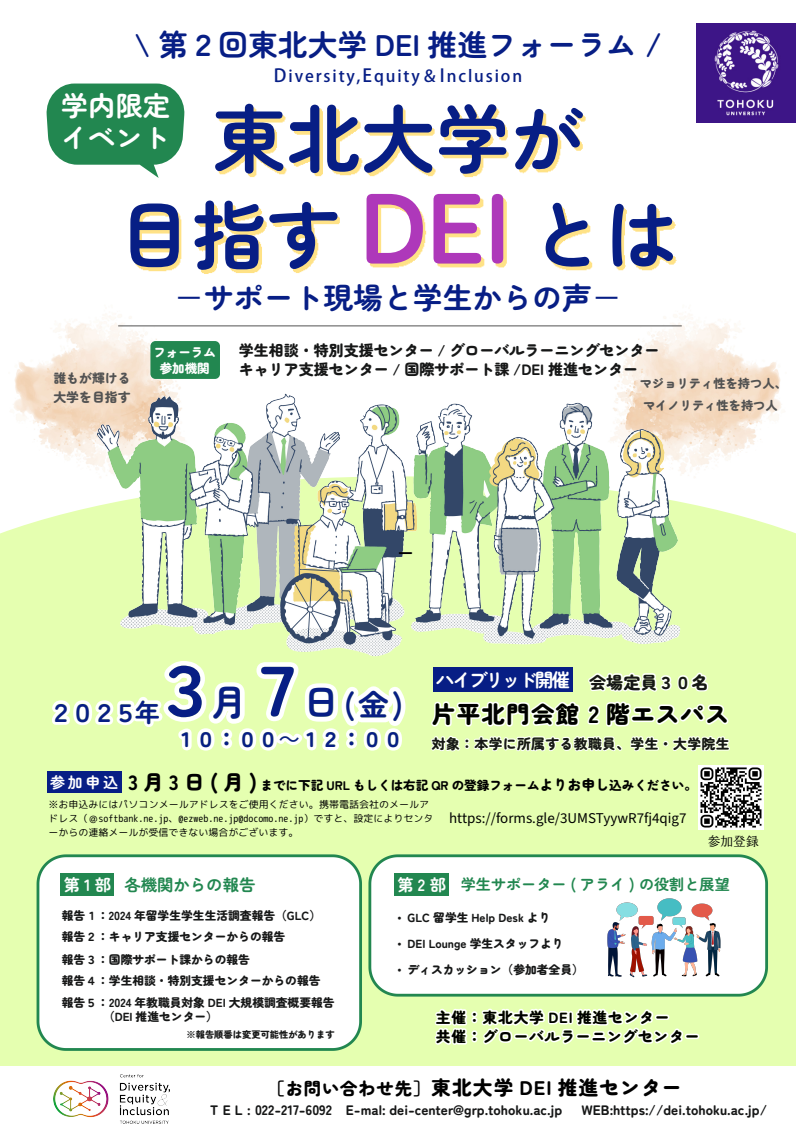
<style>
.page{position:relative;width:796px;height:1125px;background:#fff}
.page>*{position:absolute;margin:0;border:0;box-sizing:border-box;transform-origin:0 0}
.t1{font:700 74.5px/96.5px "Zen Maru Gothic";color:#071e85;text-align:center}
.t2{font:700 30px "Zen Maru Gothic";color:#071e85}
.t3{font:30px "Source Sans 3";color:#000}
.t4{font:700 29.88px "Zen Maru Gothic";color:#071e85}
.t5{font:700 27.38px/32.8px "Zen Maru Gothic";color:#fff}
.t6{font:700 25.12px "Zen Maru Gothic";letter-spacing:-.14em;color:#071e85}
.t7{font:900 23.5px "Zen Maru Gothic";letter-spacing:.055em;color:#000}
.t8{font:900 20.88px "Zen Maru Gothic";letter-spacing:-.005em;color:#071e85}
.t9{font:900 19.75px "Zen Maru Gothic";letter-spacing:.055em;color:#000}
.t10{font:700 18.75px "Zen Maru Gothic";letter-spacing:-.12em;color:#fff}
.t11{font:900 17.12px "Zen Maru Gothic";color:#161717}
.t12{font:700 16.38px "Zen Maru Gothic";color:#228750}
.t13{font:700 16.38px "Zen Maru Gothic";color:#fff}
.t14{font:500 16.25px "Koz Go Pro";letter-spacing:.115em;color:#071e85}
.t15{font:700 15.12px "Zen Maru Gothic";color:#228750}
.t16{font:900 15px/18.8px "Zen Maru Gothic";color:#161717}
.t17{font:15px "Source Sans 3";color:#000}
.t18{font:700 15px "Zen Maru Gothic";color:#fff}
.t19{font:900 14.75px/19.1px "Zen Maru Gothic";letter-spacing:.055em;color:#000}
.t20{font:900 13.75px "Zen Maru Gothic";color:#161717}
.t21{font:900 13.75px "Zen Maru Gothic";letter-spacing:.03em;color:#161717}
.t22{font:900 12.88px/19.2px "Zen Maru Gothic";color:#525252}
.t23{font:12.75px "Kinuta Marumin Yoshino Std N R";color:#000}
.t24{font:900 12.5px "Zen Maru Gothic";color:#000}
.t25{font:900 12.5px/15.6px "Zen Maru Gothic";color:#fff;text-align:center}
.t26{font:900 12.25px/21.8px "Zen Maru Gothic";color:#525252}
.t27{font:900 11.75px/14.6px "Zen Maru Gothic";color:#161717}
.t28{font:10px/14.1px "rounded mplus 2 m regular";color:#000}
.t29{font:900 9.25px "Zen Maru Gothic";color:#161717}
.s1{font-size:31px}
.s2{font-size:17.88px}
.s3{font-size:99.5px;color:#ae38ba}
.s4{font-size:75px}
.s5{font-family:"Source Han Sans JP";font-weight:400}
.s6{font-size:70.75px}
.s7{font-size:36.25px}
.s8{font-size:20.62px}
.s9{font-size:13.88px}
.s10{font-size:16.38px;color:#fff}
.s11{font-family:"Times New Roman";font-weight:400}
.s12{font-size:17.25px}
</style>
<div class="page">
<img style="left:13px;top:314px;width:202px;height:134px">
<svg style="left:0;top:512px;width:796px;height:138px;fill:#e5ffb0"></svg>
<div style="left:0;top:650px;width:796px;height:475px;background:#e5ffb0"></div>
<img style="left:581px;top:314px;width:201px;height:198px">
<img style="left:96px;top:83px;width:601px;height:191px">
<img style="left:697px;top:24px;width:99px;height:99px">
<div style="left:150px;top:341px;width:70px;height:38px;background:#228750;border-radius:5px"></div>
<svg style="left:431px;top:701px;width:297px;height:26px"></svg>
<svg style="left:46px;top:84px;width:139px;height:94px"></svg>
<svg style="left:588px;top:673px;width:120px;height:19px"></svg>
<svg style="left:431px;top:736px;width:299px;height:15px"></svg>
<img style="left:47px;top:378px;width:675px;height:279px">
<hr style="left:118px;top:325px;width:564px;height:1px;background:#525252">
<svg style="left:435px;top:1009px;width:264px;height:36px"></svg>
<div style="left:0;top:1066px;width:796px;height:59px;background:#fff"></div>
<img style="left:53px;top:1074px;width:116px;height:49px">
<div style="left:433px;top:667px;width:140px;height:25px;background:#071e85"></div>
<img style="left:699px;top:765px;width:64px;height:65px">
<svg style="left:52px;top:661px;width:353px;height:90px"></svg>
<div style="left:47px;top:771px;width:74px;height:22px;background:#071e85"></div>
<div style="left:36px;top:854px;width:326px;height:197px;background:#fff"></div>
<div style="left:61px;top:873px;width:53px;height:23px;background:#228750"></div>
<svg style="left:368px;top:854px;width:400px;height:143px"></svg>
<div style="left:395px;top:873px;width:54px;height:23px;background:#228750"></div>
<div style="left:396px;top:910px;width:182px;height:67px;background:#fff"></div>
<img style="left:597px;top:891px;width:132px;height:92px">
<h3 class="t4" style="left:134px;top:26px;width:529px">\ 第２回東北大学 DEI 推進フォーラム <span class="s1">/</span></h3>
<h3 class="t14" style="left:274px;top:66px;width:250px"><span class="s2">D</span>iversity,<span class="s2">E</span>quity＆<span class="s2">I</span>nclusion</h3>
<h3 class="t5" style="left:61px;top:88px;width:111px">学内限定イベント</h3>
<h1 class="t1" style="left:117px;top:89px;width:563px">東北大学が<br>目指す <span class="s3">DEI</span> <span class="s4">とは</span></h1>
<p class="t22" style="left:53px;top:368px;width:79px">誰もが輝ける大学を目指す</p>
<h3 class="t4" style="left:174px;top:279px;width:449px"><span class="s5">－</span>サポート現場と学生からの声<span class="s5">－</span></h3>
<p class="t25" style="left:153px;top:344px;width:64px">フォーラム参加機関</p>
<p class="t16" style="left:239px;top:341px;width:422px">学生相談・特別支援センター / グローバルラーニングセンターキャリア支援センター / 国際サポート課 /DEI 推進センター</p>
<p class="t26" style="left:640px;top:372px;width:149px">マジョリティ性を持つ人、マイノリティ性を持つ人</p>
<h2 class="t3" style="left:398px;top:534px;width:16px">−</h2>
<h3 class="t6" style="left:48px;top:697px;width:113px">２０２５年</h3>
<h2 class="t2" style="left:150px;top:686px;width:255px"><span class="s6">３</span><span class="s7">月</span><span class="s6">７</span><span class="s7">日</span>(金)</h2>
<h3 class="t8" style="left:175px;top:726px;width:231px">１０：００<span class="s5">～</span>１２：００</h3>
<h3 class="t10" style="left:436px;top:668px;width:136px">ハイブリッド開催</h3>
<h3 class="t11" style="left:589px;top:672px;width:121px">会場定員３０名</h3>
<h3 class="t7" style="left:432px;top:699px;width:298px">片平北門会館 2 階エスパス</h3>
<p class="t21" style="left:432px;top:735px;width:299px">対象：本学に所属する教職員、学生・大学院生</p>
<p class="t24" style="left:128px;top:777px;width:570px"><span class="s8">3 月 3 日 ( 月 )</span> までに下記 URL もしくは右記 QR の登録フォーム<span class="s9">よりお申し</span>込みください。</p>
<p class="t28" style="left:48px;top:797px;width:387px">※お申込みにはパソコンメールアドレスをご使用ください。携帯電話会社のメールアドレス（＠softbank.ne.jp、@ezweb.ne.jp@docomo.ne.jp）ですと、設定によりセンターからの連絡メールが受信できない場合がございます。</p>
<p class="t18" style="left:50px;top:773px;width:69px">参加申込</p>
<p class="t17" style="left:449px;top:809px;width:239px">https://forms.gle/3UMSTyywR7fj4qig7</p>
<p class="t23" style="left:708px;top:835px;width:53px">参加登録</p>
<h3 class="t13" style="left:64px;top:875px;width:49px">第1部</h3>
<p class="t27" style="left:62px;top:908px;width:261px">報告１：2024 年留学生学生生活調査報告（GLC）</p>
<h3 class="t12" style="left:124px;top:875px;width:132px">各機関からの報告</h3>
<p class="t15" style="left:398px;top:875px;width:334px"><span class="s10">第 2 部</span> 学生サポーター ( アライ ) の役割と展望</p>
<p class="t27" style="left:397px;top:910px;width:154px"><span class="s11">•</span> GLC 留学生 Help Desk より</p>
<p class="t27" style="left:397px;top:936px;width:168px"><span class="s11">•</span> DEI Lounge 学生スタッフより</p>
<p class="t27" style="left:397px;top:962px;width:188px"><span class="s11">•</span> ディスカッション（参加者全員）</p>
<p class="t27" style="left:62px;top:973px;width:260px">報告４：学生相談・特別支援センターからの報告</p>
<p class="t27" style="left:62px;top:925px;width:225px;line-height:22.5px">報告２：キャリア支援センターからの報告報告３：国際サポート課からの報告</p>
<p class="t27" style="left:62px;top:995px;width:274px">報告５： 2024 年教職員対象 DEI 大規模調査概要報告　　　　（DEI 推進センター）</p>
<p class="t19" style="left:436px;top:1007px;width:265px">主催：東北大学 DEI 推進センター<br>共催：グローバルラーニングセンター</p>
<h3 class="t9" style="left:267px;top:1076px;width:416px"><span class="s12">［お問い合わせ先］</span>東北大学 DEI 推進センター</h3>
<p class="t20" style="left:210px;top:1101px;width:353px">T E L : 022-217-6092 E-mal: dei-center@grp.tohoku.ac.jp</p>
<p class="t20" style="left:581px;top:1101px;width:187px">WEB:https://dei.tohoku.ac.jp/</p>
<p class="t29" style="left:187px;top:1029px;width:150px">※報告順番は変更可能性があります</p>
</div>
